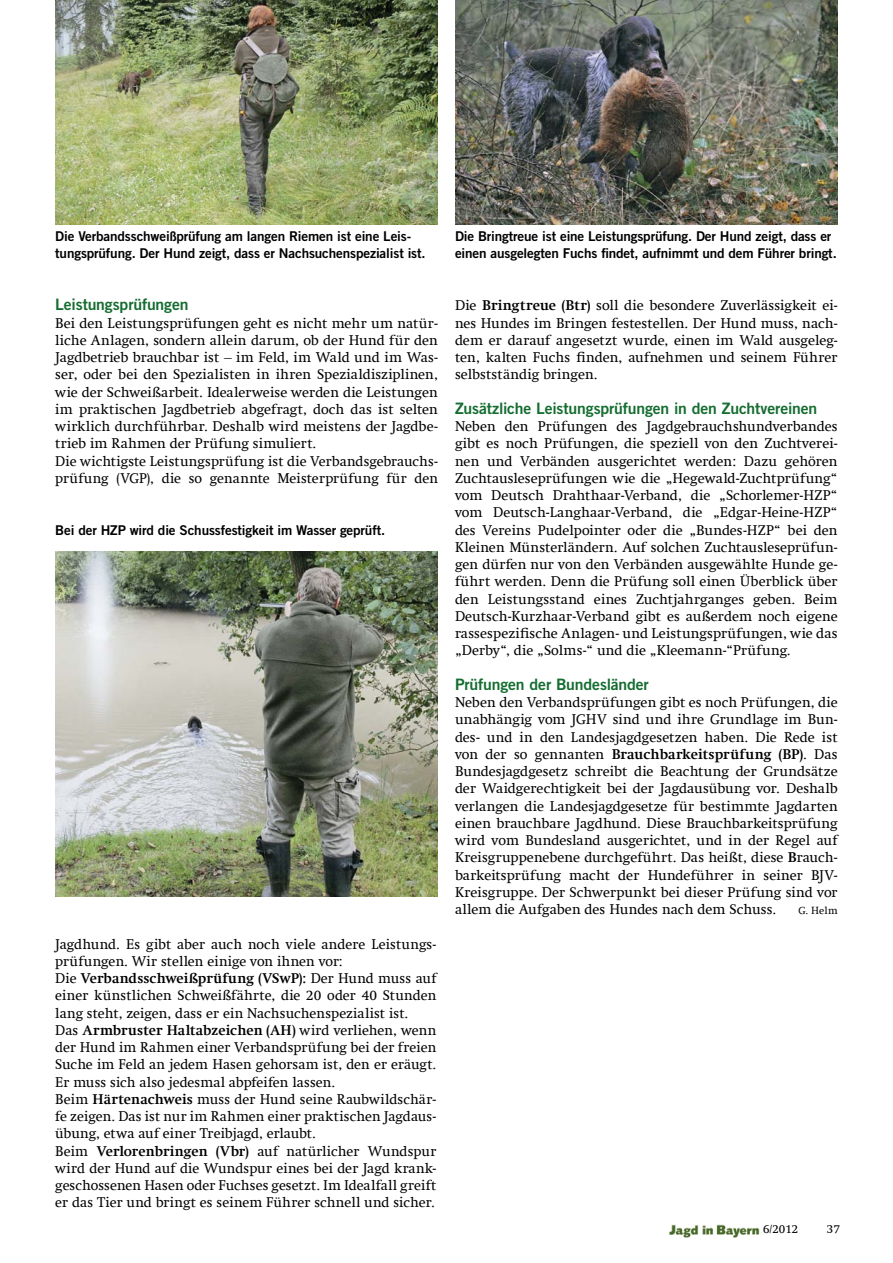
<style>
.page{position:relative;width:893px;height:1263px;background:#fff}
.page>*{position:absolute;margin:0;border:0;box-sizing:border-box;transform-origin:0 0}
.t1{font:15.75px "Trade Gothic LT Std Bd 2";letter-spacing:-.01em;color:#156d31}
.t2{font:14.25px/17.2px "Swift Com";letter-spacing:.005em;color:#000;text-align:justify}
.t3{font:13.5px/16.5px "Trade Gothic LT Std Bd 2";letter-spacing:-.01em;color:#000}
.t4{font:12px "Swift Com";color:#000}
.t5{font:10.5px "Swift Com";color:#000}
.s1{font-weight:700}
</style>
<div class="page">
<img style="left:669px;top:1224px;width:91px;height:14px">
<img style="left:55px;top:552px;width:383px;height:345px">
<img style="left:55px;top:0;width:383px;height:224px">
<img style="left:455px;top:0;width:383px;height:224px">
<p class="t3" style="left:55px;top:228px;width:372px">Die Verbandsschweißprüfung am langen Riemen ist eine Leis&shy;tungsprüfung. Der Hund zeigt, dass er Nachsuchenspezialist ist.</p>
<p class="t1" style="left:55px;top:295px;width:135px">Leistungsprüfungen</p>
<p class="t2" style="left:55px;top:314px;width:384px;text-align:left">Bei den Leistungsprüfungen geht es nicht mehr um natür&shy;liche Anlagen, sondern allein darum, ob der Hund für den Jagdbetrieb brauchbar ist – im Feld, im Wald und im Was&shy;ser, oder bei den Spezialisten in ihren Spezialdisziplinen, wie der Schweißarbeit. Idealerweise werden die Leistungen im praktischen Jagdbetrieb abgefragt, doch das ist selten wirklich durchführbar. Deshalb wird meistens der Jagdbe&shy;trieb im Rahmen der Prüfung simuliert.<br>Die wichtigste Leistungsprüfung ist die Verbandsgebrauchs&shy;prüfung (VGP), die so genannte Meisterprüfung für den</p>
<p class="t3" style="left:55px;top:521px;width:331px">Bei der HZP wird die Schussfestigkeit im Wasser geprüft.</p>
<p class="t2" style="left:55px;top:935px;width:383px;text-align:left">Jagdhund. Es gibt aber auch noch viele andere Leistungs&shy;prüfungen. Wir stellen einige von ihnen vor:<br>Die <span class="s1">Verbandsschweißprüfung (VSwP):</span> Der Hund muss auf einer künstlichen Schweißfährte, die 20 oder 40 Stunden lang steht, zeigen, dass er ein Nachsuchenspezialist ist.<br>Das <span class="s1">Armbruster Haltabzeichen (AH)</span> wird verliehen, wenn der Hund im Rahmen einer Verbandsprüfung bei der freien Suche im Feld an jedem Hasen gehorsam ist, den er eräugt.<br>Er muss sich also jedesmal abpfeifen lassen.<br>Beim <span class="s1">Härtenachweis</span> muss der Hund seine Raubwildschär&shy;fe zeigen. Das ist nur im Rahmen einer praktischen Jagdaus&shy;übung, etwa auf einer Treibjagd, erlaubt.<br>Beim <span class="s1">Verlorenbringen (Vbr)</span> auf natürlicher Wundspur wird der Hund auf die Wundspur eines bei der Jagd krank&shy;geschossenen Hasen oder Fuchses gesetzt. Im Idealfall greift er das Tier und bringt es seinem Führer schnell und sicher.</p>
<p class="t3" style="left:455px;top:228px;width:383px">Die Bringtreue ist eine Leistungsprüfung. Der Hund zeigt, dass er einen ausgelegten Fuchs findet, aufnimmt und dem Führer bringt.</p>
<p class="t2" style="left:455px;top:297px;width:384px">Die <span class="s1">Bringtreue (Btr)</span> soll die besondere Zuverlässigkeit ei&shy;nes Hundes im Bringen festestellen. Der Hund muss, nach&shy;dem er darauf angesetzt wurde, einen im Wald ausgeleg&shy;ten, kalten Fuchs finden, aufnehmen und seinem Führer selbstständig bringen.</p>
<p class="t1" style="left:455px;top:398px;width:364px">Zusätzliche Leistungs prüfungen in den Zuchtvereinen</p>
<p class="t2" style="left:455px;top:418px;width:384px">Neben den Prüfungen des Jagdgebrauchshundverbandes gibt es noch Prüfungen, die speziell von den Zuchtverei&shy;nen und Verbänden ausgerichtet werden: Dazu gehören Zuchtausleseprüfungen wie die „Hegewald-Zuchtprüfung“ vom Deutsch Drahthaar-Verband, die „Schorlemer-HZP“ vom Deutsch-Langhaar-Verband, die „Edgar-Heine-HZP“ des Vereins Pudelpointer oder die „Bundes-HZP“ bei den Kleinen Münsterländern. Auf solchen Zuchtausleseprüfun&shy;gen dürfen nur von den Verbänden ausgewählte Hunde ge&shy;führt werden. Denn die Prüfung soll einen Überblick über den Leistungsstand eines Zuchtjahrganges geben. Beim Deutsch-Kurzhaar-Verband gibt es außerdem noch eigene rassespezifische Anlagen- und Leistungsprüfungen, wie das „Derby“, die „Solms-“ und die „Kleemann-“Prüfung.</p>
<p class="t1" style="left:455px;top:674px;width:195px">Prüfungen der Bundesländer</p>
<p class="t2" style="left:455px;top:694px;width:384px">Neben den Verbandsprüfungen gibt es noch Prüfungen, die unabhängig vom JGHV sind und ihre Grundlage im Bun&shy;des- und in den Landesjagdgesetzen haben. Die Rede ist von der so gennanten <span class="s1">Brauchbarkeitsprüfung (BP)</span>. Das Bundesjagdgesetz schreibt die Beachtung der Grundsätze der Waidgerechtigkeit bei der Jagdausübung vor. Deshalb verlangen die Landesjagdgesetze für bestimmte Jagdarten einen brauchbare Jagdhund. Diese Brauchbarkeitsprüfung wird vom Bundesland ausgerichtet, und in der Regel auf Kreisgruppenebene durchgeführt. Das heißt, diese <span class="s1">B</span>rauch&shy;barkeitsprüfung macht der Hundeführer in seiner BJV-Kreisgruppe. Der Schwerpunkt bei dieser Prüfung sind vor allem die Aufgaben des Hundes nach dem Schuss.</p>
<p class="t5" style="left:798px;top:904px;width:41px">G. Helm</p>
<p class="t4" style="left:763px;top:1222px;width:37px">6/2012</p>
<p class="t4" style="left:827px;top:1222px;width:15px">37</p>
</div>
